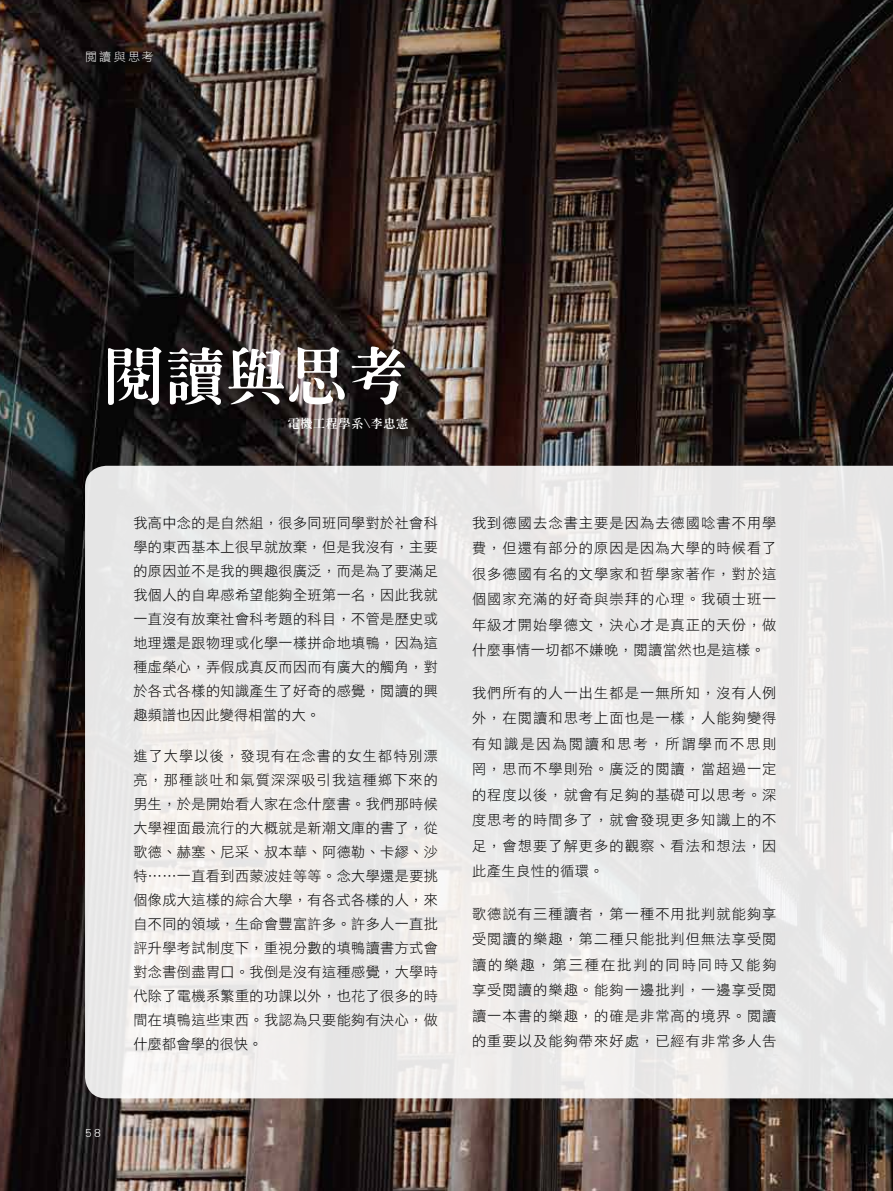
<style>
.page{position:relative;width:893px;height:1191px;background:#fff}
.page>*{position:absolute;margin:0;border:0;box-sizing:border-box;transform-origin:0 0}
.t1{font:800 61.05px "Han Wang Ming";letter-spacing:.03em;color:#fff}
.t2{font:14.25px/24px "DF Li Hei Std W3";letter-spacing:.03em;color:#000;text-align:justify}
.t3{font:800 12px "Han Wang Ming";letter-spacing:.06em;color:#fff}
.t4{font:12px "DF Li Hei Std W3";letter-spacing:.19em;color:#fff}
</style>
<div class="page">
<img style="left:0;top:0;width:893px;height:1191px">
<svg style="left:85px;top:466px;width:808px;height:632px;background:#eae9e9"></svg>
<p class="t4" style="left:85px;top:51px;width:70px">閱讀與思考</p>
<h1 class="t1" style="left:104px;top:344px;width:305px">閱讀與思考</h1>
<p class="t3" style="left:288px;top:417px;width:122px">電機工程學系\李忠憲</p>
<p class="t4" style="left:85px;top:1126px;width:17px">58</p>
<p class="t2" style="left:133px;top:510px;width:306px">我高中念的是自然組，很多同班同學對於社會科學的東西基本上很早就放棄，但是我沒有，主要的原因並不是我的興趣很廣泛，而是為了要滿足我個人的自卑感希望能夠全班第一名，因此我就一直沒有放棄社會科考題的科目，不管是歷史或地理還是跟物理或化學一樣拼命地填鴨，因為這種虛榮心，弄假成真反而因而有廣大的觸角，對於各式各樣的知識產生了好奇的感覺，閱讀的興趣頻譜也因此變得相當的大。</p>
<p class="t2" style="left:133px;top:743px;width:306px">進了大學以後，發現有在念書的女生都特別漂亮，那種談吐和氣質深深吸引我這種鄉下來的男生，於是開始看人家在念什麼書。我們那時候大學裡面最流行的大概就是新潮文庫的書了，從歌德、赫塞、尼采、叔本華、阿德勒、卡繆、沙特……一直看到西蒙波娃等等。念大學還是要挑個像成大這樣的綜合大學，有各式各樣的人，來自不同的領域，生命會豐富許多。許多人一直批評升學考試制度下，重視分數的填鴨讀書方式會對念書倒盡胃口。我倒是沒有這種感覺，大學時代除了電機系繁重的功課以外，也花了很多的時間在填鴨這些東西。我認為只要能夠有決心，做什麼都會學的很快。</p>
<p class="t2" style="left:472px;top:509px;width:306px;line-height:25.5px">我到德國去念書主要是因為去德國唸書不用學費，但還有部分的原因是因為大學的時候看了很多德國有名的文學家和哲學家著作，對於這個國家充滿的好奇與崇拜的心理。我碩士班一年級才開始學德文，決心才是真正的天份，做什麼事情一切都不嫌晚，閱讀當然也是這樣。</p>
<p class="t2" style="left:472px;top:679px;width:306px;line-height:25.5px">我們所有的人一出生都是一無所知，沒有人例外，在閱讀和思考上面也是一樣，人能夠變得有知識是因為閱讀和思考，所謂學而不思則罔，思而不學則殆。廣泛的閱讀，當超過一定的程度以後，就會有足夠的基礎可以思考。深度思考的時間多了，就會發現更多知識上的不足，會想要了解更多的觀察、看法和想法，因此產生良性的循環。</p>
<p class="t2" style="left:472px;top:900px;width:306px;line-height:25.5px">歌德說有三種讀者，第一種不用批判就能夠享受閱讀的樂趣，第二種只能批判但無法享受閱讀的樂趣，第三種在批判的同時同時又能夠享受閱讀的樂趣。能夠一邊批判，一邊享受閱讀一本書的樂趣，的確是非常高的境界。閱讀的重要以及能夠帶來好處，已經有非常多人告</p>
</div>
